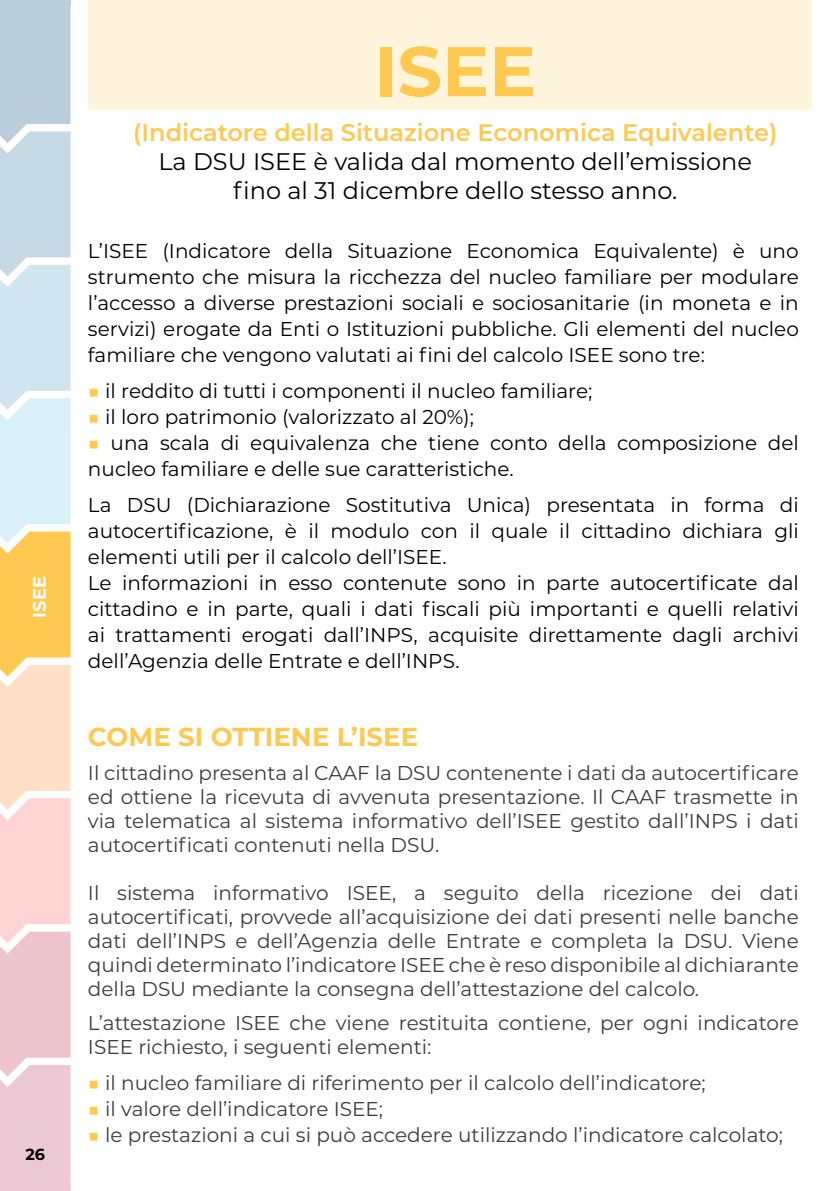
<style>
.page{position:relative;width:840px;height:1191px;background:#fff}
.page>*{position:absolute;margin:0;border:0;box-sizing:border-box;transform-origin:0 0}
.t1{font:700 70px "Montserrat";color:#ffc851}
.t2{font:700 26px "Montserrat";color:#ffc851}
.t3{font:24px/28.8px "Montserrat";color:#000;text-align:center}
.t4{font:600 24px "Montserrat";color:#ffc851}
.t5{font:20px/26px "Montserrat";color:#000}
.t6{font:20px/24px "Montserrat";color:#3c3c3b;text-align:justify}
.t7{font:700 18px "Montserrat";color:#fff}
.t8{font:700 16px "Montserrat";color:#000}
.s1{color:#ffc851}
</style>
<div class="page">
<svg style="left:0;top:551px;width:71px;height:640px;background:#f7d1bb"></svg>
<svg style="left:0;top:0;width:71px;height:551px;background:#cfe0e6"></svg>
<div style="left:88px;top:0;width:723px;height:109px;background:#fff4dc"></div>
<p class="t7" style="left:26px;top:617px;width:43px;rotate:-90deg">ISEE</p>
<p class="t8" style="left:26px;top:1142px;width:21px">26</p>
<h1 class="t1" style="left:374px;top:21px;width:163px">ISEE</h1>
<p class="t4" style="left:133px;top:115px;width:645px">(Indicatore della Situazione Economica Equivalente)</p>
<p class="t3" style="left:158px;top:146px;width:595px">La DSU ISEE è valida dal momento dell’emissione fino al 31 dicembre dello stesso anno.</p>
<p class="t5" style="left:88px;top:237px;width:712px;text-align:justify">L’ISEE (Indicatore della Situazione Economica Equivalente) è uno strumento che misura la ricchezza del nucleo familiare per modulare l’accesso a diverse prestazioni sociali e sociosanitarie (in moneta e in servizi) erogate da Enti o Istituzioni pubbliche. Gli elementi del nucleo familiare che vengono valutati ai fini del calcolo ISEE sono tre:</p>
<p class="t5" style="left:88px;top:377px;width:505px"><span class="s1">■</span> il reddito di tutti i componenti il nucleo familiare;</p>
<p class="t5" style="left:88px;top:403px;width:387px"><span class="s1">■</span> il loro patrimonio (valorizzato al 20%);</p>
<p class="t5" style="left:88px;top:429px;width:712px"><span class="s1">■</span> una scala di equivalenza che tiene conto della composizione del nucleo familiare e delle sue caratteristiche.</p>
<p class="t5" style="left:88px;top:491px;width:712px">La DSU (Dichiarazione Sostitutiva Unica) presentata in forma di autocertificazione, è il modulo con il quale il cittadino dichiara gli elementi utili per il calcolo dell’ISEE.<br>Le informazioni in esso contenute sono in parte autocertificate dal cittadino e in parte, quali i dati fiscali più importanti e quelli relativi ai trattamenti erogati dall’INPS, acquisite direttamente dagli archivi dell’Agenzia delle Entrate e dell’INPS.</p>
<h2 class="t2" style="left:88px;top:717px;width:331px">COME SI OTTIENE L’ISEE</h2>
<p class="t6" style="left:88px;top:760px;width:712px">Il cittadino presenta al CAAF la DSU contenente i dati da autocertificare ed ottiene la ricevuta di avvenuta presentazione. Il CAAF trasmette in via telematica al sistema informativo dell’ISEE gestito dall’INPS i dati autocertificati contenuti nella DSU.</p>
<p class="t6" style="left:88px;top:880px;width:712px">Il sistema informativo ISEE, a seguito della ricezione dei dati autocertificati, provvede all’acquisizione dei dati presenti nelle banche dati dell’INPS e dell’Agenzia delle Entrate e completa la DSU. Viene quindi determinato l’indicatore ISEE che è reso disponibile al dichiarante della DSU mediante la consegna dell’attestazione del calcolo.</p>
<p class="t6" style="left:88px;top:1010px;width:712px">L’attestazione ISEE che viene restituita contiene, per ogni indicatore<br>ISEE richiesto, i seguenti elementi:</p>
<p class="t6" style="left:88px;top:1070px;width:619px"><span class="s1">■</span> il nucleo familiare di riferimento per il calcolo dell’indicatore;</p>
<p class="t6" style="left:88px;top:1096px;width:296px"><span class="s1">■</span> il valore dell’indicatore ISEE;</p>
<p class="t6" style="left:88px;top:1122px;width:696px"><span class="s1">■</span> le prestazioni a cui si può accedere utilizzando l’indicatore calcolato;</p>
</div>
